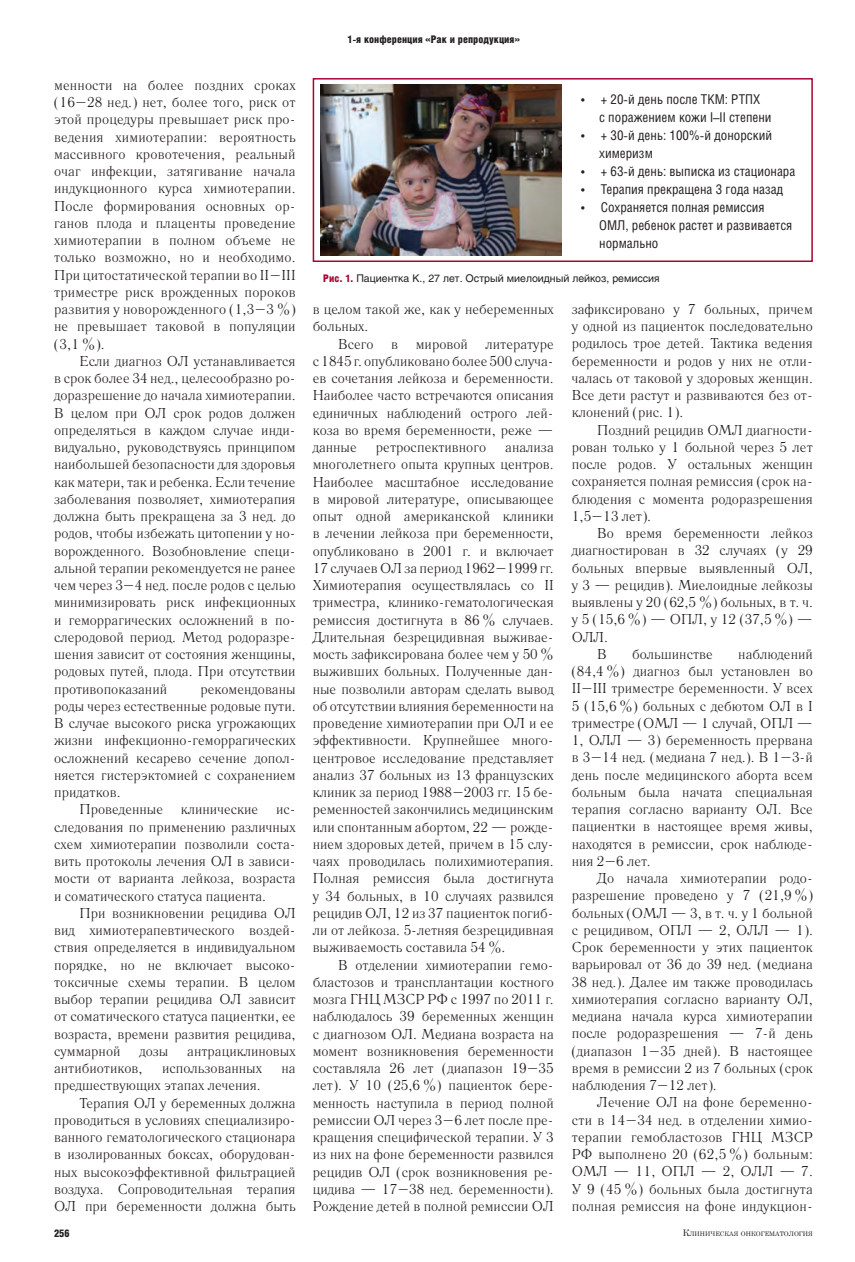
<style>
.page{position:relative;width:855px;height:1262px;background:#fff}
.page>*{position:absolute;margin:0;border:0;box-sizing:border-box;transform-origin:0 0}
.t1{font:14.25px/17.2px "Literaturnaya C";color:#231f20;text-align:justify}
.t2{font:13.5px/18px "Helios Cond";color:#231f20}
.t3{font:10.5px "Helios";color:#231f20}
.t4{font:900 10.5px "Helios Cond";letter-spacing:.005em;color:#231f20}
.t5{font:6.3px "Century Schoolbook";color:#231f20}
.s1{font-family:"Helios Cond";font-weight:900;color:#ab0333}
.s2{font-size:9px}
</style>
<div class="page">
<img style="left:320px;top:85px;width:241px;height:171px">
<div style="left:313px;top:78px;width:499px;height:184px;border:2px solid #ab0333"></div>
<p class="t1" style="left:54px;top:78px;width:243px">менности на более поздних сроках (16–28 нед.) нет, более того, риск от этой процедуры превышает риск про&shy;ведения химиотерапии: вероятность массивного кровотечения, реальный очаг инфекции, затягивание начала индукционного курса химиотерапии.<br>После формирования основных ор&shy;ганов плода и плаценты проведение химиотерапии в полном объеме не только возможно, но и необходимо.<br>При цитостатической терапии во II–III триместре риск врожденных пороков развития у новорожденного (1,3–3 %) не превышает таковой в популяции (3,1 %).</p>
<p class="t1" style="left:54px;top:354px;width:243px;text-indent:26px">Если диагноз ОЛ устанавливается в срок более 34 нед., целесообразно ро&shy;доразрешение до начала химиотерапии.<br>В целом при ОЛ срок родов должен определяться в каждом случае инди&shy;видуально, руководствуясь принципом наибольшей безопасности для здоровья как матери, так и ребенка. Если течение заболевания позволяет, химиотерапия должна быть прекращена за 3 нед. до родов, чтобы избежать цитопении у но&shy;ворожденного. Возобновление специ&shy;альной терапии рекомендуется не ранее чем через 3–4 нед. после родов с целью минимизировать риск инфекционных и геморрагических осложнений в по&shy;слеродовой период. Метод родоразре&shy;шения зависит от состояния женщины, родовых путей, плода. При отсутствии противопоказаний</p>
<p class="t1" style="left:54px;top:681px;width:243px;text-indent:146px">рекомендованы роды через естественные родовые пути.<br>В случае высокого риска угрожающих жизни инфекционно-геморрагических осложнений кесарево сечение допол&shy;няется гистерэктомией с сохранением придатков.</p>
<p class="t1" style="left:54px;top:802px;width:243px;text-indent:26px">Проведенные клинические ис&shy;следования по применению различных схем химиотерапии позволили соста&shy;вить протоколы лечения ОЛ в зависи&shy;мости от варианта лейкоза, возраста и соматического статуса пациента.</p>
<p class="t1" style="left:54px;top:905px;width:243px;text-indent:26px">При возникновении рецидива ОЛ вид химиотерапевтического воздей&shy;ствия определяется в индивидуальном порядке, но не включает высоко&shy;токсичные схемы терапии. В целом выбор терапии рецидива ОЛ зависит от соматического статуса пациентки, ее возраста, времени развития рецидива, суммарной</p>
<p class="t1" style="left:139px;top:1043px;width:30px">дозы</p>
<p class="t1" style="left:187px;top:1043px;width:110px">антрациклиновых</p>
<p class="t1" style="left:54px;top:1061px;width:90px">антибиотиков,</p>
<p class="t1" style="left:162px;top:1061px;width:101px">использованных</p>
<p class="t1" style="left:281px;top:1061px;width:16px">на</p>
<p class="t1" style="left:54px;top:1078px;width:208px">предшествующих этапах лечения.</p>
<p class="t1" style="left:80px;top:1095px;width:217px">Терапия ОЛ у беременных должна</p>
<p class="t1" style="left:54px;top:1112px;width:243px">проводиться в условиях специализиро-</p>
<p class="t1" style="left:54px;top:1130px;width:243px">ванного гематологического стационара</p>
<p class="t1" style="left:54px;top:1147px;width:243px">в изолированных боксах, оборудован-</p>
<p class="t1" style="left:54px;top:1164px;width:243px">ных высокоэффективной фильтрацией</p>
<p class="t1" style="left:54px;top:1181px;width:243px">воздуха. Сопроводительная терапия</p>
<p class="t1" style="left:54px;top:1199px;width:243px">ОЛ при беременности должна быть</p>
<p class="t4" style="left:54px;top:1229px;width:17px">256</p>
<p class="t4" style="left:347px;top:36px;width:174px">1-я конференция «Рак и репродукция»</p>
<p class="t2" style="left:599px;top:91px;width:174px;text-indent:-18px">• + 20-й день после ТКМ: РТПХ<br>с поражением кожи I–II степени</p>
<p class="t2" style="left:599px;top:127px;width:174px;text-indent:-18px">• + 30-й день: 100%-й донорский химеризм</p>
<p class="t2" style="left:581px;top:163px;width:215px">• + 63-й день: выписка из стационара</p>
<p class="t2" style="left:581px;top:181px;width:203px">• Терапия прекращена 3 года назад</p>
<p class="t2" style="left:599px;top:199px;width:195px;text-indent:-18px">• Сохраняется полная ремиссия<br>ОМЛ, ребенок растет и развивается нормально</p>
<p class="t3" style="left:323px;top:274px;width:338px"><span class="s1">Рис. 1.</span> Пациентка К., 27 лет. Острый миелоидный лейкоз, ремиссия</p>
<p class="t1" style="left:313px;top:302px;width:242px">в целом такой же, как у небеременных больных.</p>
<p class="t1" style="left:313px;top:337px;width:242px;text-indent:26px">Всего в мировой литературе с 1845 г. опубликовано более 500 случа&shy;ев сочетания лейкоза и беременности.<br>Наиболее часто встречаются описания единичных наблюдений острого лей&shy;коза во время беременности, реже — данные</p>
<p class="t1" style="left:376px;top:440px;width:112px">ретроспективного</p>
<p class="t1" style="left:313px;top:440px;width:242px;text-indent:192px">анализа многолетнего опыта крупных центров.<br>Наиболее масштабное исследование в мировой литературе, описывающее опыт одной американской клиники в лечении лейкоза при беременности, опубликовано в 2001 г. и включает 17 случаев ОЛ за период 1962–1999 гг.<br>Химиотерапия осуществлялась со II триместра, клинико-гематологическая ремиссия достигнута в 86 % случаев.<br>Длительная безрецидивная выживае&shy;мость зафиксирована более чем у 50 % выживших больных. Полученные дан&shy;ные позволили авторам сделать вывод об отсутствии влияния беременности на проведение химиотерапии при ОЛ и ее эффективности. Крупнейшее много&shy;центровое исследование представляет анализ 37 больных из 13 французских клиник за период 1988–2003 гг. 15 бе&shy;ременностей закончились медицинским или спонтанным абортом, 22 — рожде&shy;нием здоровых детей, причем в 15 слу&shy;чаях проводилась полихимиотерапия.<br>Полная ремиссия была достигнута у 34 больных, в 10 случаях развился рецидив ОЛ, 12 из 37 пациенток погиб&shy;ли от лейкоза. 5-летняя безрецидивная выживаемость составила 54 %.</p>
<p class="t1" style="left:313px;top:957px;width:242px;text-indent:26px">В отделении химиотерапии гемо&shy;бластозов и трансплантации костного мозга ГНЦ МЗСР РФ с 1997 по 2011 г. наблюдалось 39 беременных женщин с диагнозом ОЛ. Медиана возраста на момент возникновения беременности составляла 26 лет (диапазон 19–35 лет). У 10 (25,6 %) пациенток бере&shy;менность наступила в период полной ремиссии ОЛ через 3–6 лет после пре&shy;кращения специфической терапии. У 3 из них на фоне беременности развился рецидив ОЛ (срок возникновения ре&shy;цидива — 17–38 нед. беременности).<br>Рождение детей в полной ремиссии ОЛ</p>
<p class="t1" style="left:571px;top:302px;width:242px">зафиксировано у 7 больных, причем у одной из пациенток последовательно родилось трое детей. Тактика ведения беременности и родов у них не отли&shy;чалась от таковой у здоровых женщин.<br>Все дети растут и развиваются без от&shy;клонений (рис. 1).</p>
<p class="t1" style="left:571px;top:422px;width:242px;text-indent:26px">Поздний рецидив ОМЛ диагности&shy;рован только у 1 больной через 5 лет после родов. У остальных женщин сохраняется полная ремиссия (срок на&shy;блюдения с момента родоразрешения 1,5–13 лет).</p>
<p class="t1" style="left:597px;top:526px;width:217px">Во время беременности лейкоз</p>
<p class="t1" style="left:571px;top:543px;width:242px">диагностирован в 32 случаях (у 29</p>
<p class="t1" style="left:571px;top:560px;width:242px">больных впервые выявленный ОЛ,</p>
<p class="t1" style="left:571px;top:578px;width:242px">у 3 — рецидив). Миелоидные лейкозы</p>
<p class="t1" style="left:571px;top:595px;width:242px">выявлены у 20 (62,5 %) больных, в т. ч.</p>
<p class="t1" style="left:571px;top:612px;width:242px">у 5 (15,6 %) — ОПЛ, у 12 (37,5 %) —</p>
<p class="t1" style="left:571px;top:629px;width:38px">ОЛЛ.</p>
<p class="t1" style="left:597px;top:647px;width:11px">В</p>
<p class="t1" style="left:632px;top:647px;width:82px">большинстве</p>
<p class="t1" style="left:571px;top:647px;width:242px;text-indent:166px">наблюдений (84,4 %) диагноз был установлен во II–III триместре беременности. У всех 5 (15,6 %) больных с дебютом ОЛ в I триместре (ОМЛ — 1 случай, ОПЛ — 1, ОЛЛ — 3) беременность прервана в 3–14 нед. (медиана 7 нед.). В 1–3-й день после медицинского аборта всем больным была начата специальная терапия согласно варианту ОЛ. Все пациентки в настоящее время живы, находятся в ремиссии, срок наблюде&shy;ния 2–6 лет.</p>
<p class="t1" style="left:571px;top:871px;width:242px;text-indent:26px">До начала химиотерапии родо&shy;разрешение проведено у 7 (21,9 %) больных (ОМЛ — 3, в т. ч. у 1 больной с рецидивом, ОПЛ — 2, ОЛЛ — 1).<br>Срок беременности у этих пациенток варьировал от 36 до 39 нед. (медиана 38 нед.). Далее им также проводилась химиотерапия согласно варианту ОЛ, медиана начала курса химиотерапии после родоразрешения — 7-й день (диапазон 1–35 дней). В настоящее время в ремиссии 2 из 7 больных (срок наблюдения 7–12 лет).</p>
<p class="t1" style="left:571px;top:1095px;width:242px;text-indent:26px">Лечение ОЛ на фоне беременно&shy;сти в 14–34 нед. в отделении химио&shy;терапии гемобластозов ГНЦ МЗСР РФ выполнено 20 (62,5 %) больным:<br>ОМЛ — 11, ОПЛ — 2, ОЛЛ — 7.<br>У 9 (45 %) больных была достигнута полная ремиссия на фоне индукцион-</p>
<p class="t5" style="left:682px;top:1229px;width:132px"><span class="s2">К</span>ЛИНИЧЕСКАЯ ОНКОГЕМАТОЛОГИЯ</p>
</div>
